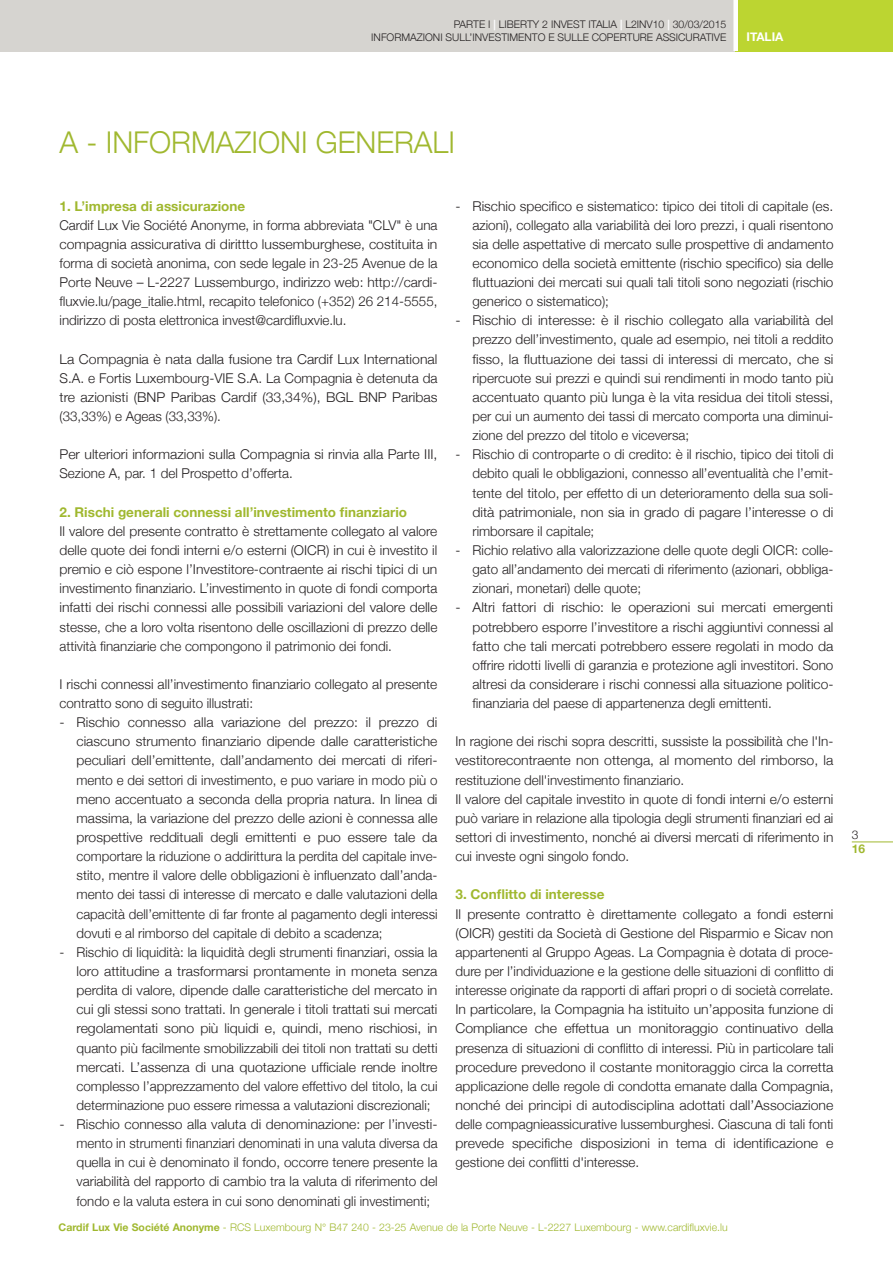
<style>
.page{position:relative;width:893px;height:1263px;background:#fff}
.page>*{position:absolute;margin:0;border:0;box-sizing:border-box;transform-origin:0 0}
.CLV_TITRE_20_pt_VERT{font:300 30px "Helvetica Neue";color:#a0b82f}
.CLV_BODY_TXT{font:300 13.5px/19.2px "Helvetica Neue";color:#231f20;text-align:justify;scale:1.04 1}
.CLV_BODY_TXT-2{font:300 13.5px/19.2px "Helvetica Neue";color:#231f20;text-align:justify}
.CLV_BODY_TXT-3{font:700 13.5px "Helvetica Neue";color:#a0b82f}
.t1{font:700 12px "Helvetica Neue";color:#fff}
.t2{font:700 12px "Helvetica Neue";color:#a0b82f}
.t3{font:300 12px "Helvetica Neue";color:#231f20}
.t4{font:300 10.5px "Helvetica Neue";color:#a0b82f}
.t5{font:300 10.5px/12.6px "Helvetica Neue";color:#231f20;text-align:right}
.s1{font-weight:700;color:#fff}
.s2{font-weight:700}
</style>
<div class="page">
<hr style="left:852px;top:841px;width:41px;height:1px;background:#a0b82f">
<div style="left:0;top:0;width:735px;height:51px;background:#d6d4d0"></div>
<div style="left:735px;top:0;width:158px;height:51px;background:#bcd531"></div>
<div style="left:733px;top:0;width:5px;height:51px;background:#fff"></div>
<p class="t5" style="left:371px;top:18px;width:357px">PARTE I <span class="s1">|</span> LIBERTY 2 INVEST ITALIA <span class="s1">|</span> L2INV10 <span class="s1">|</span> 30/03/2015<br>INFORMAZIONI SULL’INVESTIMENTO E SULLE COPERTURE ASSICURATIVE</p>
<p class="t1" style="left:747px;top:26px;width:38px">ITALIA</p>
<p class="CLV_TITRE_20_pt_VERT" style="left:60px;top:118px;width:397px">A - INFORMAZIONI GENERALI</p>
<p class="CLV_BODY_TXT-3" style="left:60px;top:193px;width:187px">1. L’impresa di assicurazione</p>
<p class="CLV_BODY_TXT-2" style="left:60px;top:214px;width:379px">Cardif Lux Vie Société Anonyme, in forma abbreviata "CLV" è una compagnia assicurativa di dirittto lussemburghese, costituita in forma di società anonima, con sede legale in 23-25 Avenue de la Porte Neuve – L-2227 Lussemburgo, indirizzo web: http://cardi&shy;fluxvie.lu/page_italie.html, recapito telefonico (+352) 26 214-5555, indirizzo di posta elettronica invest@cardifluxvie.lu.</p>
<p class="CLV_BODY_TXT" style="left:60px;top:348px;width:365px">La Compagnia è nata dalla fusione tra Cardif Lux International S.A. e Fortis Luxembourg-VIE S.A. La Compagnia è detenuta da tre azionisti (BNP Paribas Cardif (33,34%), BGL BNP Paribas (33,33%) e Ageas (33,33%).</p>
<p class="CLV_BODY_TXT" style="left:60px;top:444px;width:365px">Per ulteriori informazioni sulla Compagnia si rinvia alla Parte III,<br>Sezione A, par. 1 del Prospetto d’offerta.</p>
<p class="CLV_BODY_TXT-3" style="left:60px;top:500px;width:349px">2. Rischi generali connessi all’investimento finanziario</p>
<p class="CLV_BODY_TXT-2" style="left:60px;top:521px;width:379px">Il valore del presente contratto è strettamente collegato al valore delle quote dei fondi interni e/o esterni (OICR) in cui è investito il premio e ciò espone l’Investitore-contraente ai rischi tipici di un investimento finanziario. L’investimento in quote di fondi comporta infatti dei rischi connessi alle possibili variazioni del valore delle stesse, che a loro volta risentono delle oscillazioni di prezzo delle attività finanziarie che compongono il patrimonio dei fondi.</p>
<p class="CLV_BODY_TXT-2" style="left:60px;top:674px;width:379px">I rischi connessi all’investimento finanziario collegato al presente contratto sono di seguito illustrati:</p>
<p class="CLV_BODY_TXT" style="left:77px;top:712px;width:349px;text-indent:-17px">- Rischio connesso alla variazione del prezzo: il prezzo di ciascuno strumento finanziario dipende dalle caratteristiche peculiari dell’emittente, dall’andamento dei mercati di riferi&shy;mento e dei settori di investimento, e puo variare in modo più o meno accentuato a seconda della propria natura. In linea di massima, la variazione del prezzo delle azioni è connessa alle prospettive reddituali degli emittenti e puo essere tale da comportare la riduzione o addirittura la perdita del capitale inve&shy;stito, mentre il valore delle obbligazioni è influenzato dall’anda&shy;mento dei tassi di interesse di mercato e dalle valutazioni della capacità dell’emittente di far fronte al pagamento degli interessi dovuti e al rimborso del capitale di debito a scadenza;</p>
<p class="CLV_BODY_TXT-2" style="left:77px;top:942px;width:362px;text-indent:-17px">- Rischio di liquidità: la liquidità degli strumenti finanziari, ossia la loro attitudine a trasformarsi prontamente in moneta senza perdita di valore, dipende dalle caratteristiche del mercato in cui gli stessi sono trattati. In generale i titoli trattati sui mercati regolamentati sono più liquidi e, quindi, meno rischiosi, in quanto più facilmente smobilizzabili dei titoli non trattati su detti mercati. L’assenza di una quotazione ufficiale rende inoltre complesso l’apprezzamento del valore effettivo del titolo, la cui determinazione puo essere rimessa a valutazioni discrezionali;</p>
<p class="CLV_BODY_TXT" style="left:77px;top:1114px;width:349px;text-indent:-17px">- Rischio connesso alla valuta di denominazione: per l’investi&shy;mento in strumenti finanziari denominati in una valuta diversa da quella in cui è denominato il fondo, occorre tenere presente la variabilità del rapporto di cambio tra la valuta di riferimento del fondo e la valuta estera in cui sono denominati gli investimenti;</p>
<p class="CLV_BODY_TXT-2" style="left:472px;top:195px;width:362px;text-indent:-17px">- Rischio specifico e sistematico: tipico dei titoli di capitale (es. azioni), collegato alla variabilità dei loro prezzi, i quali risentono sia delle aspettative di mercato sulle prospettive di andamento economico della società emittente (rischio specifico) sia delle fluttuazioni dei mercati sui quali tali titoli sono negoziati (rischio generico o sistematico);</p>
<p class="CLV_BODY_TXT" style="left:472px;top:310px;width:349px;text-indent:-17px">- Rischio di interesse: è il rischio collegato alla variabilità del prezzo dell’investimento, quale ad esempio, nei titoli a reddito fisso, la fluttuazione dei tassi di interessi di mercato, che si ripercuote sui prezzi e quindi sui rendimenti in modo tanto più accentuato quanto più lunga è la vita residua dei titoli stessi, per cui un aumento dei tassi di mercato comporta una diminui&shy;zione del prezzo del titolo e viceversa;</p>
<p class="CLV_BODY_TXT-2" style="left:472px;top:444px;width:362px;text-indent:-17px">- Rischio di controparte o di credito: è il rischio, tipico dei titoli di debito quali le obbligazioni, connesso all’eventualità che l’emit&shy;tente del titolo, per effetto di un deterioramento della sua soli&shy;dità patrimoniale, non sia in grado di pagare l’interesse o di rimborsare il capitale;</p>
<p class="CLV_BODY_TXT-2" style="left:472px;top:540px;width:362px;text-indent:-17px">- Richio relativo alla valorizzazione delle quote degli OICR: colle&shy;gato all’andamento dei mercati di riferimento (azionari, obbliga&shy;zionari, monetari) delle quote;</p>
<p class="CLV_BODY_TXT" style="left:472px;top:597px;width:349px;text-indent:-17px">- Altri fattori di rischio: le operazioni sui mercati emergenti potrebbero esporre l’investitore a rischi aggiuntivi connessi al fatto che tali mercati potrebbero essere regolati in modo da offrire ridotti livelli di garanzia e protezione agli investitori. Sono altresi da considerare i rischi connessi alla situazione politico&shy;finanziaria del paese di appartenenza degli emittenti.</p>
<p class="CLV_BODY_TXT-2" style="left:455px;top:731px;width:379px">In ragione dei rischi sopra descritti, sussiste la possibilità che l'In&shy;vestitorecontraente non ottenga, al momento del rimborso, la restituzione dell'investimento finanziario.</p>
<p class="CLV_BODY_TXT-2" style="left:455px;top:788px;width:379px">Il valore del capitale investito in quote di fondi interni e/o esterni può variare in relazione alla tipologia degli strumenti finanziari ed ai settori di investimento, nonché ai diversi mercati di riferimento in cui investe ogni singolo fondo.</p>
<p class="CLV_BODY_TXT-3" style="left:455px;top:882px;width:150px">3. Conflitto di interesse</p>
<p class="CLV_BODY_TXT" style="left:455px;top:903px;width:365px">Il presente contratto è direttamente collegato a fondi esterni (OICR) gestiti da Società di Gestione del Risparmio e Sicav non appartenenti al Gruppo Ageas. La Compagnia è dotata di proce&shy;dure per l’individuazione e la gestione delle situazioni di conflitto di interesse originate da rapporti di affari propri o di società correlate.<br>In particolare, la Compagnia ha istituito un’apposita funzione di Compliance che effettua un monitoraggio continuativo della presenza di situazioni di conflitto di interessi. Più in particolare tali procedure prevedono il costante monitoraggio circa la corretta applicazione delle regole di condotta emanate dalla Compagnia, nonché dei principi di autodisciplina adottati dall’Associazione delle compagnieassicurative lussemburghesi. Ciascuna di tali fonti prevede specifiche disposizioni in tema di identificazione e gestione dei conflitti d'interesse.</p>
<p class="t4" style="left:59px;top:1219px;width:671px"><span class="s2">Cardif Lux Vie Société Anonyme</span> - RCS Luxembourg N° B47 240 - 23-25 Avenue de la Porte Neuve - L-2227 Luxembourg - www.cardifluxvie.lu</p>
<p class="t3" style="left:852px;top:825px;width:8px">3</p>
<p class="t2" style="left:852px;top:838px;width:15px">16</p>
</div>
